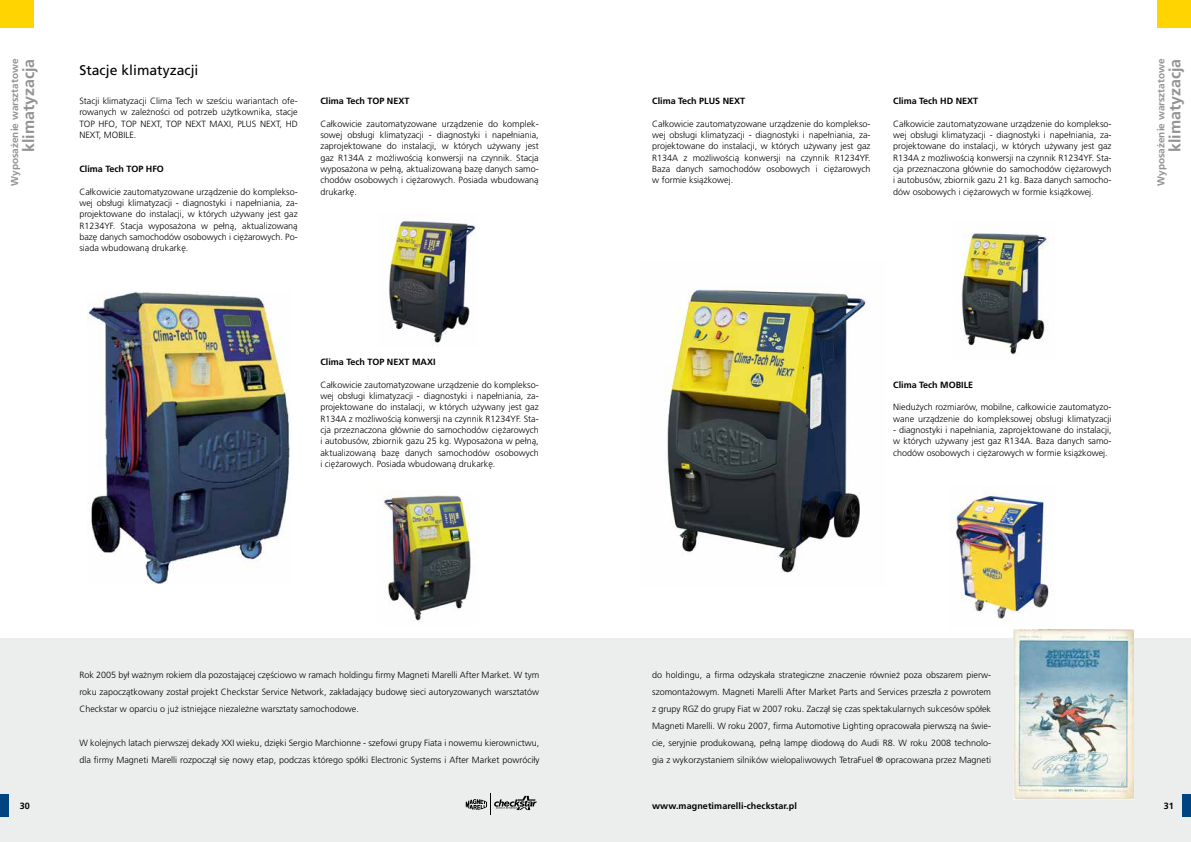
<style>
.page{position:relative;width:1191px;height:842px;background:#fff}
.page>*{position:absolute;margin:0;border:0;box-sizing:border-box;transform-origin:0 0}
.t1{font:700 16px "Frutiger LT Com";color:#929395}
.t2{font:14px "Frutiger LT Com";color:#000}
.t3{font:700 10px "Frutiger LT Com";color:#929395}
.t4{font:300 9px/11.3px "Frutiger LT Com";color:#000;text-align:justify}
.t5{font:700 9px "Frutiger LT Com";color:#000}
</style>
<div class="page">
<div style="left:0;top:638px;width:1191px;height:204px;background:#eceded"></div>
<img style="left:388px;top:221px;width:90px;height:124px">
<img style="left:665px;top:289px;width:201px;height:284px">
<img style="left:87px;top:291px;width:203px;height:292px">
<img style="left:377px;top:490px;width:94px;height:132px">
<img style="left:961px;top:233px;width:86px;height:122px">
<img style="left:949px;top:486px;width:102px;height:133px">
<img style="left:1013px;top:629px;width:120px;height:170px">
<svg style="left:466px;top:794px;width:70px;height:21px"></svg>
<div style="left:1182px;top:794px;width:9px;height:23px;background:#004481"></div>
<div style="left:0;top:794px;width:9px;height:23px;background:#004481"></div>
<div style="left:0;top:0;width:34px;height:28px;background:#ffd400"></div>
<div style="left:1157px;top:0;width:34px;height:28px;background:#ffd400"></div>
<p class="t3" style="left:9px;top:186px;width:129px;rotate:-90deg">Wyposażenie warsztatowe</p>
<h1 class="t1" style="left:19px;top:152px;width:95px;rotate:-90deg">klimatyzacja</h1>
<p class="t3" style="left:1155px;top:186px;width:129px;rotate:-90deg">Wyposażenie warsztatowe</p>
<h1 class="t1" style="left:1165px;top:152px;width:95px;rotate:-90deg">klimatyzacja</h1>
<h2 class="t2" style="left:79px;top:62px;width:121px">Stacje klimatyzacji</h2>
<p class="t4" style="left:79px;top:95px;width:220px">Stacji klimatyzacji Clima Tech w sześciu wariantach ofe&shy;rowanych w zależności od potrzeb użytkownika, stacje TOP HFO, TOP NEXT, TOP NEXT MAXI, PLUS NEXT, HD NEXT, MOBILE.</p>
<p class="t5" style="left:79px;top:164px;width:86px">Clima Tech TOP HFO</p>
<p class="t4" style="left:79px;top:186px;width:220px">Całkowicie zautomatyzowane urządzenie do komplekso&shy;wej obsługi klimatyzacji - diagnostyki i napełniania, za&shy;projektowane do instalacji, w których używany jest gaz R1234YF. Stacja wyposażona w pełną, aktualizowaną bazę danych samochodów osobowych i ciężarowych. Po&shy;siada wbudowaną drukarkę.</p>
<p class="t5" style="left:893px;top:96px;width:87px">Clima Tech HD NEXT</p>
<p class="t4" style="left:893px;top:118px;width:220px">Całkowicie zautomatyzowane urządzenie do komplekso&shy;wej obsługi klimatyzacji - diagnostyki i napełniania, za&shy;projektowane do instalacji, w których używany jest gaz R134A z możliwością konwersji na czynnik R1234YF. Sta&shy;cja przeznaczona głównie do samochodów ciężarowych i autobusów, zbiornik gazu 21 kg. Baza danych samocho&shy;dów osobowych i ciężarowych w formie książkowej.</p>
<p class="t5" style="left:320px;top:96px;width:91px">Clima Tech TOP NEXT</p>
<p class="t4" style="left:320px;top:118px;width:220px">Całkowicie zautomatyzowane urządzenie do komplek&shy;sowej obsługi klimatyzacji - diagnostyki i napełniania, zaprojektowane do instalacji, w których używany jest gaz R134A z możliwością konwersji na czynnik. Stacja wyposażona w pełną, aktualizowaną bazę danych samo&shy;chodów osobowych i ciężarowych. Posiada wbudowaną drukarkę.</p>
<p class="t5" style="left:652px;top:96px;width:95px">Clima Tech PLUS NEXT</p>
<p class="t4" style="left:652px;top:118px;width:220px">Całkowicie zautomatyzowane urządzenie do komplekso&shy;wej obsługi klimatyzacji - diagnostyki i napełniania, za&shy;projektowane do instalacji, w których używany jest gaz R134A z możliwością konwersji na czynnik R1234YF.<br>Baza danych samochodów osobowych i ciężarowych</p>
<p class="t4" style="left:652px;top:175px;width:82px">w formie książkowej.</p>
<p class="t5" style="left:320px;top:356px;width:117px">Clima Tech TOP NEXT MAXI</p>
<p class="t4" style="left:320px;top:379px;width:220px">Całkowicie zautomatyzowane urządzenie do komplekso&shy;wej obsługi klimatyzacji - diagnostyki i napełniania, za&shy;projektowane do instalacji, w których używany jest gaz R134A z możliwością konwersji na czynnik R1234YF. Sta&shy;cja przeznaczona głównie do samochodów ciężarowych i autobusów, zbiornik gazu 25 kg. Wyposażona w pełną, aktualizowaną bazę danych samochodów osobowych i ciężarowych. Posiada wbudowaną drukarkę.</p>
<p class="t4" style="left:79px;top:666px;width:461px;line-height:17px">Rok 2005 był ważnym rokiem dla pozostającej częściowo w ramach holdingu firmy Magneti Marelli After Market. W tym roku zapoczątkowany został projekt Checkstar Service Network, zakładający budowę sieci autoryzowanych warsztatów Checkstar w oparciu o już istniejące niezależne warsztaty samochodowe.</p>
<p class="t4" style="left:79px;top:734px;width:461px;line-height:17px">W kolejnych latach pierwszej dekady XXI wieku, dzięki Sergio Marchionne - szefowi grupy Fiata i nowemu kierownictwu, dla firmy Magneti Marelli rozpoczął się nowy etap, podczas którego spółki Electronic Systems i After Market powróciły</p>
<p class="t5" style="left:893px;top:379px;width:82px">Clima Tech MOBILE</p>
<p class="t4" style="left:893px;top:401px;width:220px">Niedużych rozmiarów, mobilne, całkowicie zautomatyzo&shy;wane urządzenie do kompleksowej obsługi klimatyzacji</p>
<p class="t4" style="left:893px;top:424px;width:220px">- diagnostyki i napełniania, zaprojektowane do instalacji, w których używany jest gaz R134A. Baza danych samo&shy;chodów osobowych i ciężarowych w formie książkowej.</p>
<p class="t4" style="left:652px;top:666px;width:340px;line-height:17px">do holdingu, a firma odzyskała strategiczne znaczenie również poza obszarem pierw&shy;szomontażowym. Magneti Marelli After Market Parts and Services przeszła z powrotem z grupy RGZ do grupy Fiat w 2007 roku. Zaczął się czas spektakularnych sukcesów spółek Magneti Marelli. W roku 2007, firma Automotive Lighting opracowała pierwszą na świe&shy;cie, seryjnie produkowaną, pełną lampę diodową do Audi R8. W roku 2008 technolo&shy;gia z wykorzystaniem silników wielopaliwowych TetraFuel ® opracowana przez Magneti</p>
<p class="t5" style="left:20px;top:800px;width:12px">30</p>
<p class="t5" style="left:652px;top:800px;width:146px">www.magnetimarelli-checkstar.pl</p>
<p class="t5" style="left:1163px;top:800px;width:12px">31</p>
</div>
